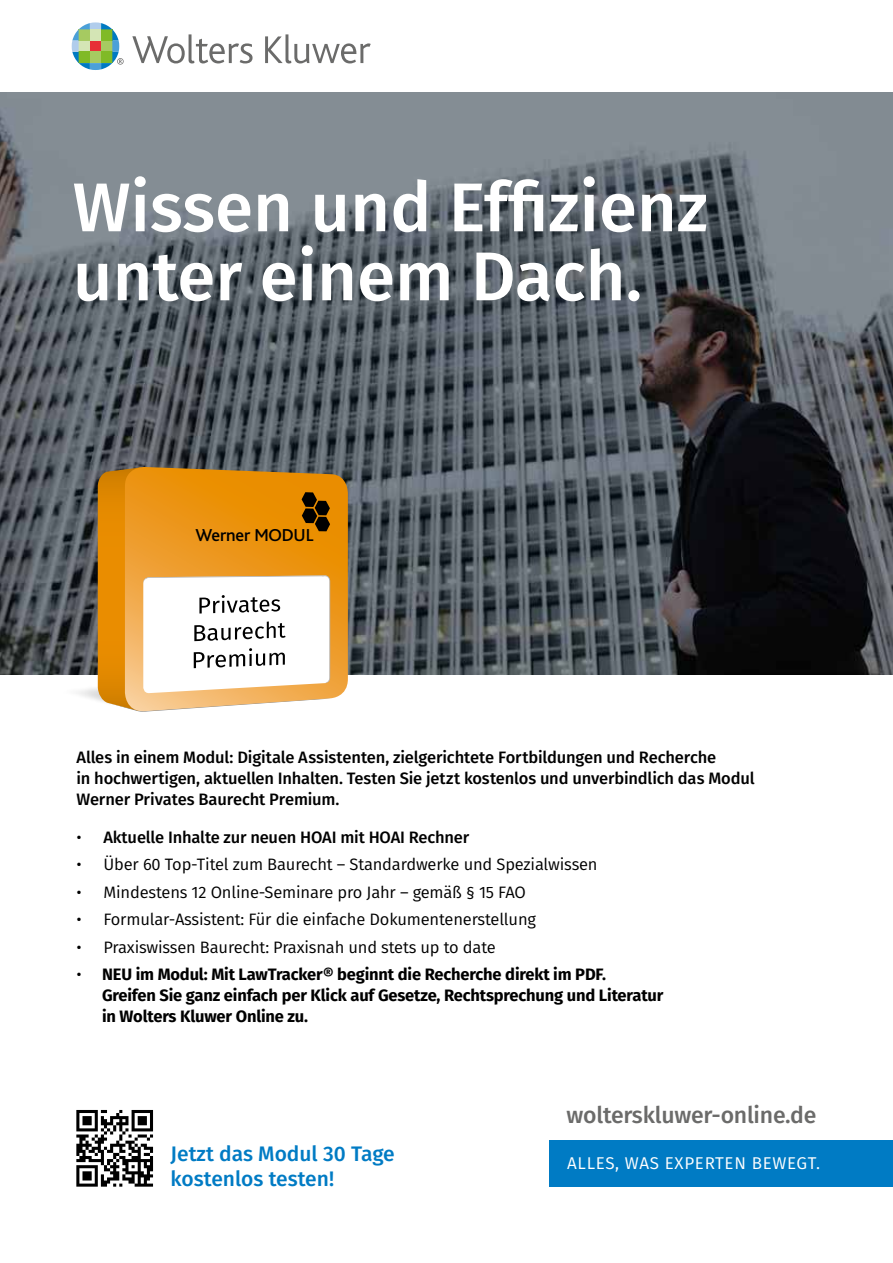
<style>
.page{position:relative;width:893px;height:1263px;background:#fff}
.page>*{position:absolute;margin:0;border:0;box-sizing:border-box;transform-origin:0 0}
.t1{font:500 69px/69px "Fira Sans";color:#fff}
.t2{font:500 22.95px "Fira Sans";letter-spacing:-.01em;color:#6b6b6a}
.t3{font:500 21px/25.5px "Fira Sans";color:#007bc4}
.t4{font:500 18.15px "Bliss";letter-spacing:-.01em;color:#000}
.t5{font:17.1px "Fira Sans";letter-spacing:.04em;color:#fff}
.t6{font:500 16.5px/21px "Fira Sans";letter-spacing:-.01em;color:#000}
.t7{font:16.5px "Fira Sans";letter-spacing:-.01em;color:#000}
.t8{font:700 16.5px/21px "Fira Sans";letter-spacing:-.01em;color:#000}
.s1{font-weight:400}
</style>
<div class="page">
<img style="left:0;top:92px;width:893px;height:582px">
<svg style="left:132px;top:34px;width:121px;height:29px"></svg>
<svg style="left:265px;top:34px;width:106px;height:29px"></svg>
<svg style="left:72px;top:22px;width:52px;height:48px"></svg>
<svg style="left:76px;top:1110px;width:77px;height:77px"></svg>
<div style="left:549px;top:1140px;width:344px;height:46px;background:#007bc4"></div>
<img style="left:49px;top:640px;width:49px;height:60px">
<svg style="left:331px;top:467px;width:17px;height:232px;background:#e3931c"></svg>
<svg style="left:98px;top:467px;width:233px;height:245px"></svg>
<h1 class="t1" style="left:73px;top:169px;width:637px">Wissen und Effizienz unter einem Dach.</h1>
<p class="t4" style="left:195px;top:525px;width:119px">Werner MODUL</p>
<p class="t6" style="left:77px;top:746px;width:680px">Alles in einem Modul: Digitale Assistenten, zielgerichtete Fortbildungen und Recherche<br>in hochwertigen, aktuellen Inhalten. Testen Sie jetzt kostenlos und unverbindlich das Modul<br>Werner Privates Baurecht Premium.</p>
<p class="t6" style="left:77px;top:826px;width:394px"><span class="s1">•</span> Aktuelle Inhalte zur neuen HOAI mit HOAI Rechner</p>
<p class="t7" style="left:77px;top:852px;width:523px">• Über 60 Top-Titel zum Baurecht – Standardwerke und Spezialwissen</p>
<p class="t7" style="left:77px;top:880px;width:451px">• Mindestens 12 Online-Seminare pro Jahr – gemäß § 15 FAO</p>
<p class="t7" style="left:77px;top:907px;width:461px">• Formular-Assistent: Für die einfache Dokumentenerstellung</p>
<p class="t7" style="left:77px;top:934px;width:421px">• Praxiswissen Baurecht: Praxisnah und stets up to date</p>
<p class="t8" style="left:102px;top:962px;width:563px;text-indent:-25px"><span class="s1">•</span> NEU im Modul: Mit LawTracker® beginnt die Recherche direkt im PDF.<br>Greifen Sie ganz einfach per Klick auf Gesetze, Rechtsprechung und Literatur in Wolters Kluwer Online zu.</p>
<p class="t3" style="left:171px;top:1140px;width:226px">Jetzt das Modul 30 Tage kostenlos testen!</p>
<h2 class="t2" style="left:567px;top:1096px;width:251px">wolterskluwer-online.de</h2>
<p class="t5" style="left:567px;top:1150px;width:254px">ALLES, WAS EXPERTEN BEWEGT.</p>
</div>
